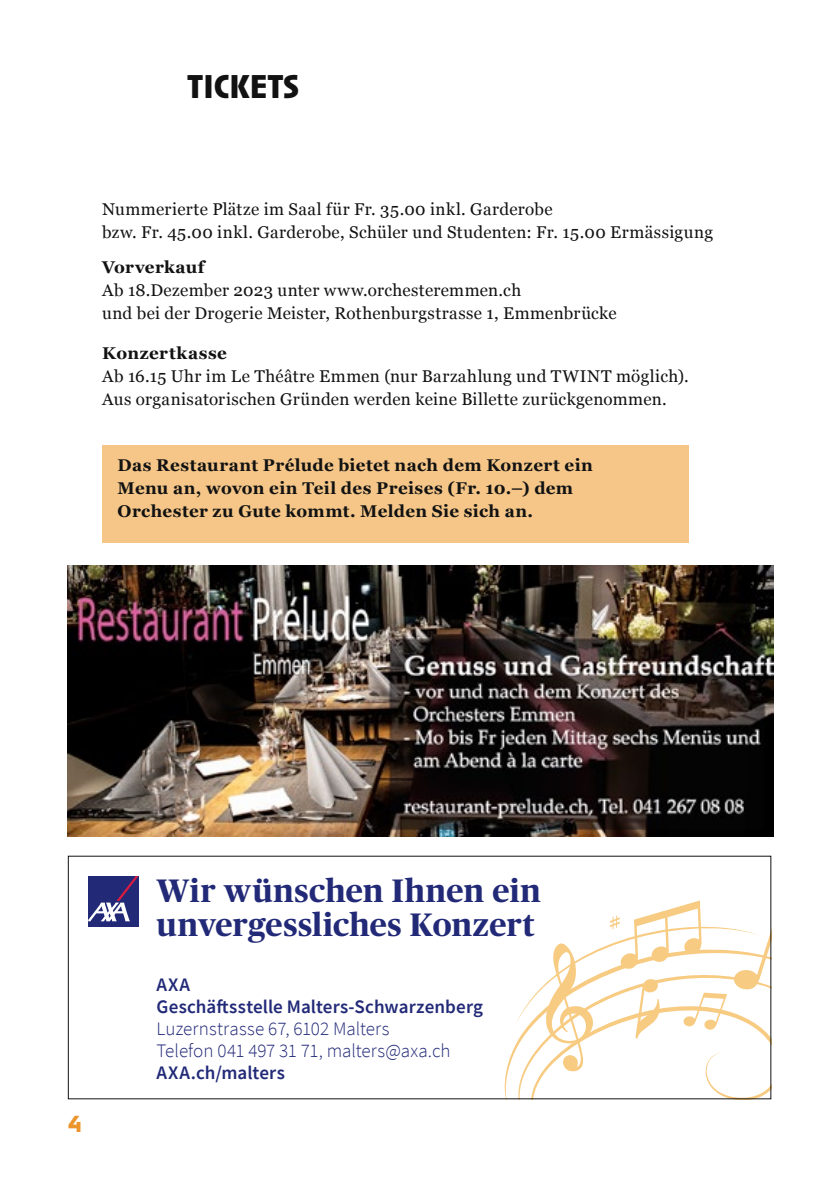
<style>
.page{position:relative;width:840px;height:1191px;background:#fff}
.page>*{position:absolute;margin:0;border:0;box-sizing:border-box;transform-origin:0 0}
.t1{font:700 34px "Anisette Std";color:#121212}
.t2{font:700 32.4px/34px "Publico Headline";letter-spacing:.015em;color:#222a78}
.t3{font:700 24px "Anisette Std";color:#eb952b}
.t4{font:300 19px/22px "Source Sans Pro";color:#222a78}
.t5{font:600 19px/22px "Source Sans Pro";letter-spacing:.005em;color:#222a78}
.t6{font:17px/23px "Georgia";letter-spacing:.02em;color:#121212}
.t7{font:700 17px/23px "Georgia";letter-spacing:.02em;color:#121212}
</style>
<div class="page">
<div style="left:102px;top:445px;width:585px;height:98px;background:#f5c688"></div>
<img style="left:67px;top:565px;width:706px;height:272px">
<svg style="left:504px;top:926px;width:264px;height:171px"></svg>
<svg style="left:543px;top:943px;width:51px;height:129px"></svg>
<svg style="left:732px;top:926px;width:36px;height:65px"></svg>
<svg style="left:609px;top:900px;width:93px;height:70px"></svg>
<svg style="left:682px;top:992px;width:44px;height:37px"></svg>
<svg style="left:635px;top:979px;width:29px;height:59px"></svg>
<div style="left:88px;top:876px;width:50px;height:50px;background:#222a78"></div>
<svg style="left:88px;top:876px;width:50px;height:45px"></svg>
<h1 class="t1" style="left:187px;top:67px;width:113px">TICKETS</h1>
<p class="t6" style="left:102px;top:197px;width:612px">Nummerierte Plätze im Saal für Fr. 35.00 inkl. Garderobe<br>bzw. Fr. 45.00 inkl. Garderobe, Schüler und Studenten: Fr. 15.00 Ermässigung</p>
<p class="t7" style="left:102px;top:254px;width:104px">Vorverkauf</p>
<p class="t6" style="left:102px;top:277px;width:516px">Ab 18.Dezember 2023 unter www.orchesteremmen.ch<br>und bei der Drogerie Meister, Rothenburgstrasse 1, Emmenbrücke</p>
<p class="t7" style="left:102px;top:340px;width:126px">Konzertkasse</p>
<p class="t6" style="left:102px;top:363px;width:587px">Ab 16.15 Uhr im Le Théâtre Emmen (nur Barzahlung und TWINT möglich).<br>Aus organisatorischen Gründen werden keine Billette zurückgenommen.</p>
<p class="t7" style="left:117px;top:453px;width:476px">Das Restaurant Prélude bietet nach dem Konzert ein<br>Menu an, wovon ein Teil des Preises (Fr. 10.–) dem<br>Orchester zu Gute kommt. Melden Sie sich an.</p>
<h3 class="t3" style="left:68px;top:1111px;width:15px">4</h3>
<h2 class="t2" style="left:156px;top:871px;width:385px">Wir wünschen Ihnen ein unvergessliches Konzert</h2>
<p class="t5" style="left:156px;top:973px;width:328px">AXA<br>Geschäftsstelle Malters-Schwarzenberg</p>
<p class="t4" style="left:156px;top:1017px;width:295px">Luzernstrasse 67, 6102 Malters<br>Telefon 041 497 31 71, malters@axa.ch</p>
<p class="t5" style="left:156px;top:1061px;width:130px">AXA.ch/malters</p>
</div>
